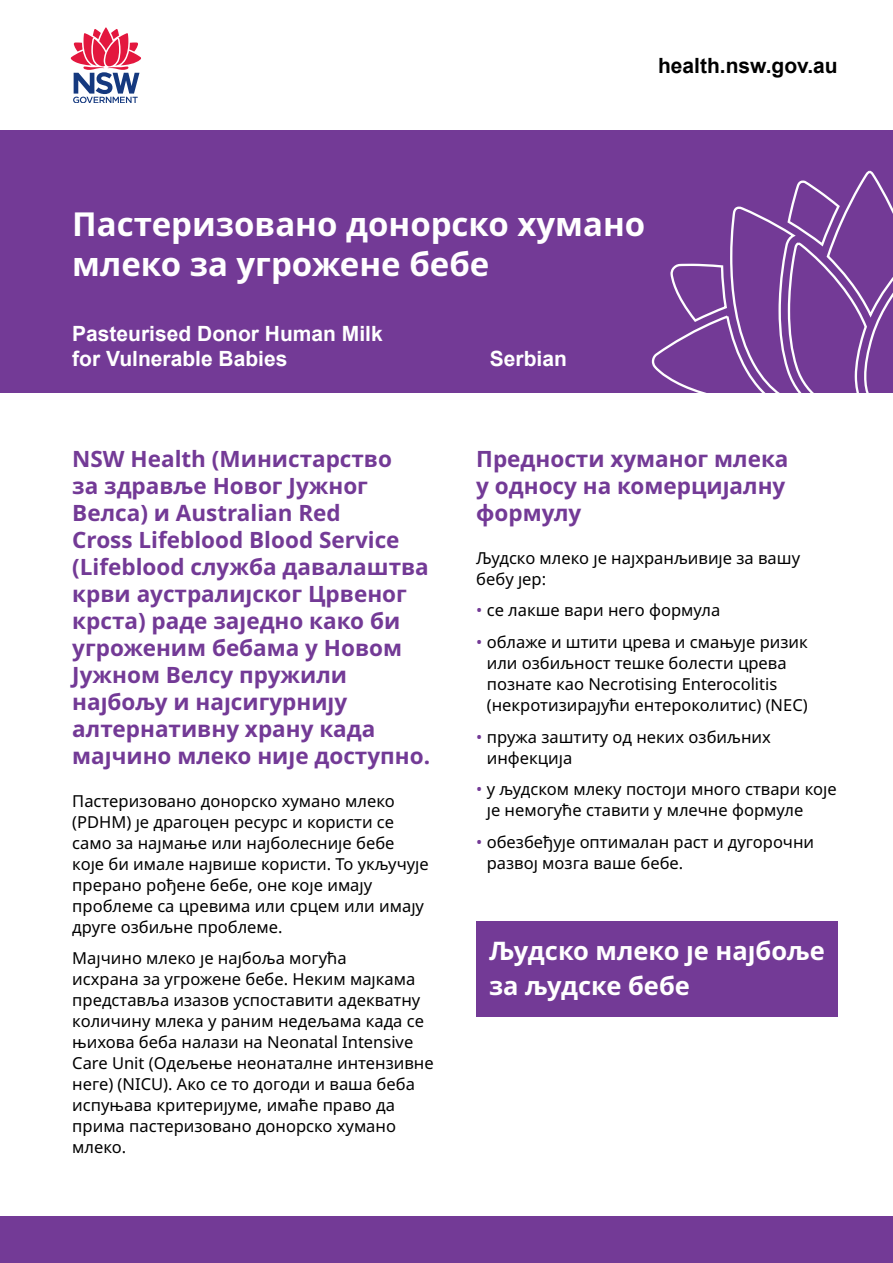
<style>
.page{position:relative;width:893px;height:1263px;background:#fff}
.page>*{position:absolute;margin:0;border:0;box-sizing:border-box;transform-origin:0 0}
.Masthead{font:700 33px/40.5px "Noto Sans";color:#fff}
.t1{font:700 25.5px/34.5px "Noto Sans";color:#fff}
.t2{font:700 22.5px/27px "Noto Sans";color:#733a96}
.t3{font:700 21px/25.2px "Arial";color:#fff}
.t4{font:700 21px "Arial";color:#000}
.Body{font:16.5px/21px "Noto Sans";color:#000}
.s1{color:#733a96}
</style>
<div class="page">
<div style="left:0;top:130px;width:893px;height:263px;background:#733a96"></div>
<svg style="left:651px;top:170px;width:242px;height:223px"></svg>
<svg style="left:70px;top:27px;width:71px;height:76px"></svg>
<div style="left:476px;top:921px;width:362px;height:95px;background:#733a96"></div>
<div style="left:0;top:1216px;width:893px;height:47px;background:#733a96"></div>
<p class="t4" style="left:658px;top:52px;width:181px">health.nsw.gov.au</p>
<p class="Masthead" style="left:72px;top:204px;width:574px">Пастеризовано донорско хумано млеко за угрожене бебе</p>
<p class="t3" style="left:72px;top:321px;width:312px">Pasteurised Donor Human Milk for Vulnerable Babies</p>
<p class="t3" style="left:490px;top:347px;width:79px">Serbian</p>
<h1 class="t2" style="left:72px;top:446px;width:359px">NSW Health (Министарство<br>за здравље Новог Јужног<br>Велса) и Australian Red<br>Cross Lifeblood Blood Service (Lifeblood служба давалаштва крви аустралијског Црвеног крста) раде заједно како би угроженим бебама у Новом<br>Јужном Велсу пружили најбољу и најсигурнију алтернативну храну када мајчино млеко није доступно.</h1>
<p class="Body" style="left:72px;top:790px;width:358px">Пастеризовано донорско хумано млеко (PDHM) је драгоцен ресурс и користи се само за најмање или најболесније бебе које би имале највише користи. То укључује прерано рођене бебе, оне које имају проблеме са цревима или срцем или имају друге озбиљне проблеме.</p>
<p class="Body" style="left:72px;top:948px;width:363px">Мајчино млеко је најбоља могућа<br>исхрана за угрожене бебе. Неким мајкама представља изазов успоставити адекватну количину млека у раним недељама када се њихова беба налази на Neonatal Intensive Care Unit (Одељење неонаталне интензивне неге) (NICU). Ако се то догоди и ваша беба испуњава критеријуме, имаће право да прима пастеризовано донорско хумано млеко.</p>
<h1 class="t2" style="left:476px;top:446px;width:314px">Предности хуманог млека у односу на комерцијалну формулу</h1>
<p class="Body" style="left:476px;top:547px;width:325px">Људско млеко је најхранљивије за вашу бебу јер:</p>
<p class="Body" style="left:476px;top:600px;width:246px"><span class="s1">•</span> се лакше вари него формула</p>
<p class="Body" style="left:487px;top:632px;width:323px;text-indent:-10px"><span class="s1">•</span> облаже и штити црева и смањује ризик или озбиљност тешке болести црева познате као Necrotising Enterocolitis (некротизирајући ентероколитис) (NEC)</p>
<p class="Body" style="left:487px;top:726px;width:286px;text-indent:-10px"><span class="s1">•</span> пружа заштиту од неких озбиљних инфекција</p>
<p class="Body" style="left:487px;top:779px;width:351px;text-indent:-10px"><span class="s1">•</span> у људском млеку постоји много ствари које је немогуће ставити у млечне формуле</p>
<p class="Body" style="left:487px;top:832px;width:329px;text-indent:-10px"><span class="s1">•</span> oбезбеђује оптималан раст и дугорочни развој мозга ваше бебе.</p>
<h1 class="t1" style="left:489px;top:934px;width:337px">Људско млеко је најбоље за људске бебе</h1>
</div>
